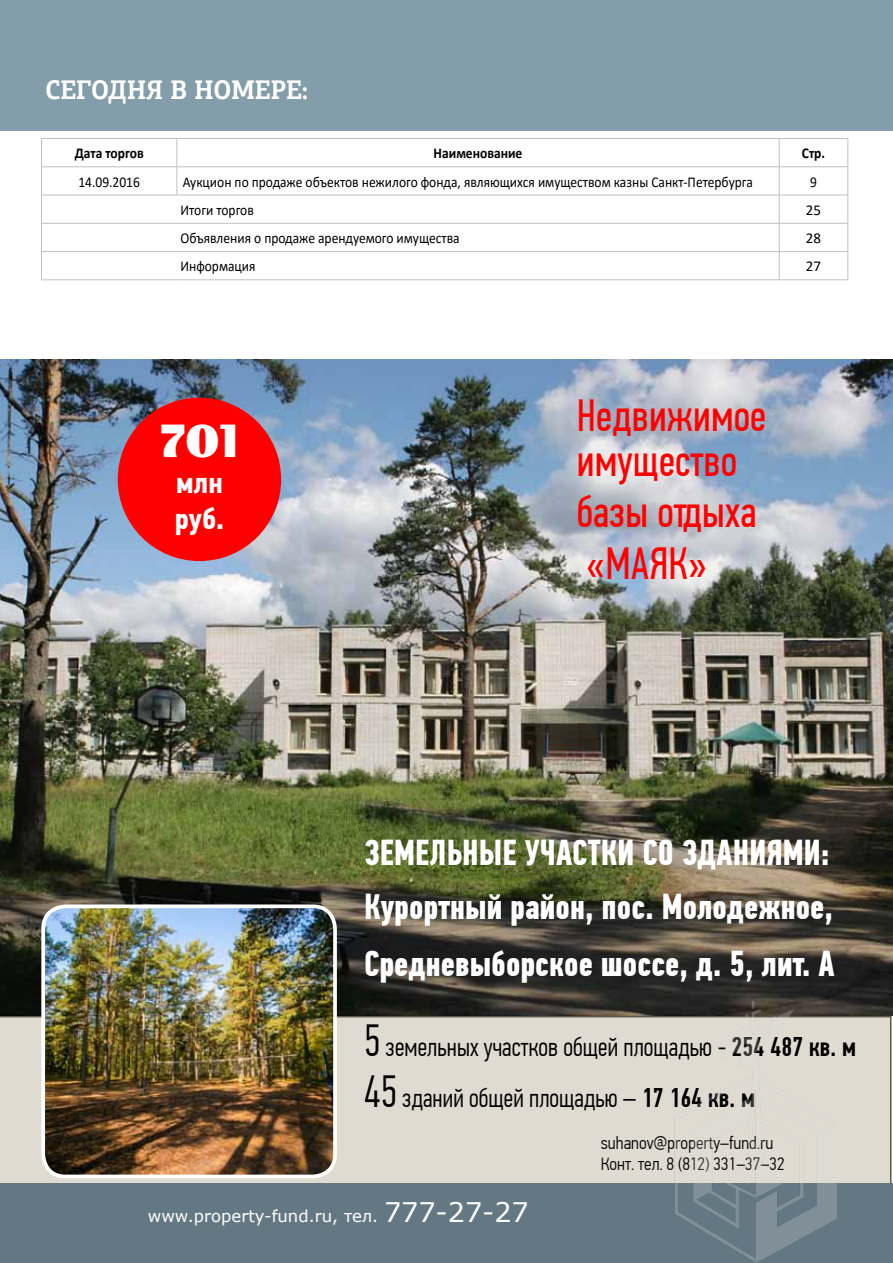
<style>
.page{position:relative;width:893px;height:1263px;background:#fff}
.page>*{position:absolute;margin:0;border:0;box-sizing:border-box;transform-origin:0 0}
.t1{font:45px/45px "PF Din Text Comp Pro";letter-spacing:.005em;color:#f00}
.t2{font:45px "Binner";color:#fff}
.t3{font:700 36px/54px "PF Din Text Comp Pro";letter-spacing:.005em;color:#fff}
.t4{font:700 30.15px/36px "PF Din Text Cond Pro";letter-spacing:.005em;color:#fff}
.t5{font:300 27px/51.2px "PF Din Text Comp Pro";letter-spacing:.005em;color:#000}
.t6{font:700 27px "PF Agora Slab Pro";color:#fff;scale:.9 1}
.t7{font:300 18px/21px "PF Din Text Cond Pro";color:#000}
.t8{font:16.5px "Verdana";color:#fff}
.t9{font:15px "Calibri";color:#000;scale:.9 1}
.t10{font:700 15px "Calibri";color:#000;scale:.9 1}
.t11{font:15px "Calibri";color:#000}
.s1{font-size:45px}
.s2{font-weight:500}
.s3{font-size:27px}
</style>
<div class="page">
<hr style="left:41px;top:138px;width:136px;height:1px;background:#c0c0c0">
<hr style="left:779px;top:138px;width:69px;height:1px;background:#c0c0c0">
<hr style="left:41px;top:166px;width:136px;height:1px;background:#c0c0c0">
<hr style="left:779px;top:166px;width:69px;height:1px;background:#c0c0c0">
<hr style="left:41px;top:195px;width:136px;height:1px;background:#c0c0c0">
<hr style="left:779px;top:195px;width:69px;height:1px;background:#c0c0c0">
<hr style="left:41px;top:223px;width:136px;height:1px;background:#c0c0c0">
<hr style="left:779px;top:223px;width:69px;height:1px;background:#c0c0c0">
<hr style="left:41px;top:251px;width:136px;height:1px;background:#c0c0c0">
<svg style="left:41px;top:139px;width:1px;height:141px"></svg>
<hr style="left:779px;top:251px;width:69px;height:1px;background:#c0c0c0">
<svg style="left:848px;top:139px;width:1px;height:141px"></svg>
<hr style="left:41px;top:280px;width:136px;height:1px;background:#c0c0c0">
<hr style="left:779px;top:280px;width:69px;height:1px;background:#c0c0c0">
<div style="left:0;top:1016px;width:891px;height:168px;background:#dfdbd0"></div>
<img style="left:0;top:359px;width:892px;height:657px">
<img style="left:43px;top:906px;width:13px;height:270px">
<div style="left:0;top:1184px;width:893px;height:79px;background:#647883"></div>
<div style="left:0;top:0;width:893px;height:131px;background:#849daa"></div>
<img style="left:56px;top:0;width:781px;height:1263px">
<h3 class="t6" style="left:45px;top:73px;width:293px">сегодня в номере:</h3>
<p class="t10" style="left:75px;top:143px;width:78px">Дата торгов</p>
<p class="t10" style="left:434px;top:143px;width:100px">Наименование</p>
<p class="t10" style="left:802px;top:143px;width:27px">Стр.</p>
<p class="t9" style="left:78px;top:171px;width:70px">14.09.2016</p>
<p class="t9" style="left:183px;top:171px;width:635px">Аукцион по продаже объектов нежилого фонда, являющихся имуществом казны Санкт-Петербурга</p>
<p class="t9" style="left:810px;top:171px;width:9px">9</p>
<p class="t9" style="left:181px;top:199px;width:83px">Итоги торгов</p>
<p class="t11" style="left:806px;top:199px;width:17px">25</p>
<p class="t9" style="left:180px;top:228px;width:312px">Объявления о продаже арендуемого имущества</p>
<p class="t11" style="left:806px;top:228px;width:17px">28</p>
<p class="t9" style="left:180px;top:256px;width:85px">Информация</p>
<p class="t11" style="left:806px;top:256px;width:17px">27</p>
<h1 class="t2" style="left:161px;top:416px;width:78px">701</h1>
<h3 class="t4" style="left:175px;top:465px;width:51px">млн руб.</h3>
<h1 class="t1" style="left:577px;top:394px;width:191px">Недвижимое имущество</h1>
<h1 class="t1" style="left:577px;top:487px;width:181px;line-height:51.2px">базы отдыха «Маяк»</h1>
<h2 class="t3" style="left:364px;top:826px;width:470px">ЗЕМЕЛЬНЫЕ УЧАСТКИ СО ЗДАНИЯМИ:<br>Курортный район, пос. Молодежное,</h2>
<h2 class="t3" style="left:364px;top:937px;width:472px">Средневыборское шоссе, д. 5, лит. А</h2>
<h3 class="t5" style="left:364px;top:1021px;width:493px"><span class="s1">5</span> земельных участков общей площадью - <span class="s2">254 487 кв. м<br></span><span class="s1">45</span> зданий общей площадью – <span class="s2">17 164 кв. м</span></h3>
<p class="t7" style="left:601px;top:1132px;width:186px">suhanov@property–fund.ru<br>Конт. тел. 8 (812) 331–37–32</p>
<p class="t8" style="left:148px;top:1205px;width:382px">www.property-fund.ru, тел. <span class="s3">777-27-27</span></p>
</div>
